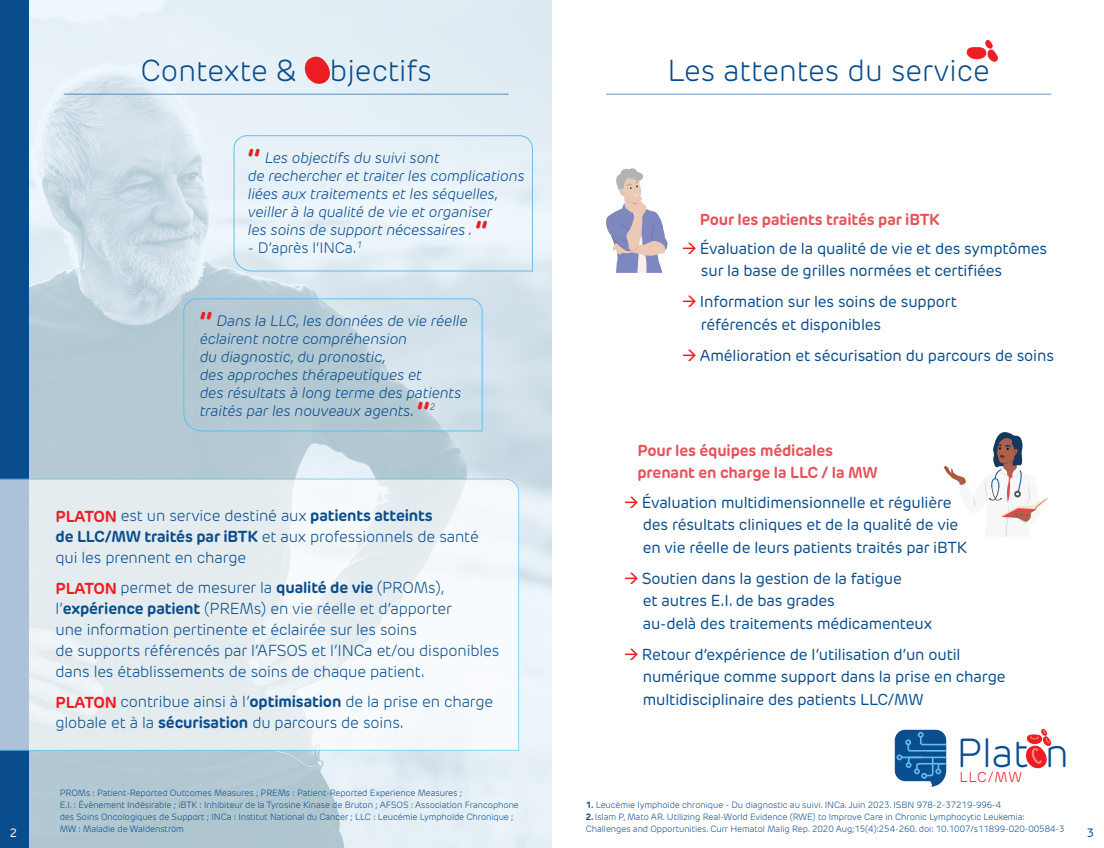
<style>
.page{position:relative;width:1104px;height:848px;background:#fff}
.page>*{position:absolute;margin:0;border:0;box-sizing:border-box;transform-origin:0 0}
.t1{font:300 40.05px "New Rubrik";color:#0b4e8f}
.t2{font:300 30px "New Rubrik";color:#094d8d}
.t3{font:15.75px/22.5px "New Rubrik";letter-spacing:-.01em;color:#094d8d}
.t4{font:300 15.75px/21px "New Rubrik";letter-spacing:-.01em;color:#094d8d}
.t5{font:700 15.75px/22.5px "New Rubrik";letter-spacing:-.01em;color:#e65358}
.t6{font:italic 300 15px/18px "New Rubrik";letter-spacing:-.01em;color:#094d8d}
.t7{font:300 15px "New Rubrik";letter-spacing:-.01em;color:#094d8d}
.t8{font:300 14.25px "New Rubrik";color:#ee1d23}
.t9{font:12px "New Rubrik";color:#fff}
.t10{font:12px "New Rubrik";color:#094d8d}
.t11{font:italic 300 9.15px "New Rubrik";color:#094d8d}
.t12{font:300 9px/12px "New Rubrik";letter-spacing:-.01em;color:#094d8d}
.s1{font-weight:800;font-style:normal;font-size:25.5px;color:#ee1d23}
.s2{font-weight:700;color:#ee1d23}
.s3{font-weight:700}
.s4{color:#ee1d23}
</style>
<div class="page">
<img style="left:29px;top:0;width:523px;height:848px">
<hr style="left:606px;top:94px;width:444px;height:1px;background:#094d8d">
<div style="left:0;top:0;width:29px;height:848px;background:#094d8d"></div>
<svg style="left:606px;top:168px;width:61px;height:105px"></svg>
<svg style="left:943px;top:432px;width:103px;height:105px"></svg>
<hr style="left:64px;top:94px;width:444px;height:1px;background:#094d8d">
<svg style="left:301px;top:53px;width:29px;height:34px"></svg>
<svg style="left:966px;top:40px;width:31px;height:22px"></svg>
<svg style="left:183px;top:298px;width:299px;height:134px;background:#bcd1db"></svg>
<svg style="left:233px;top:135px;width:300px;height:137px;background:#e4f0f7"></svg>
<svg style="left:0;top:478px;width:519px;height:273px"></svg>
<svg style="left:894px;top:730px;width:52px;height:57px;background:#3775ab"></svg>
<svg style="left:1025px;top:729px;width:25px;height:40px"></svg>
<h2 class="t2" style="left:140px;top:52px;width:293px">Contexte &amp; bjectifs</h2>
<h2 class="t2" style="left:667px;top:52px;width:324px">Les attentes du service</h2>
<h3 class="t6" style="left:248px;top:149px;width:278px"><span class="s1">‘‘</span> Les objectifs du suivi sont<br>de rechercher et traiter les complications liées aux traitements et les séquelles, veiller à la qualité de vie et organiser<br>les soins de support nécessaires . <span class="s1">‘‘</span></h3>
<h3 class="t7" style="left:248px;top:239px;width:115px">- D’après l’INCa.<sup>1</sup></h3>
<h3 class="t6" style="left:200px;top:311px;width:269px"><span class="s1">‘‘</span> Dans la LLC, les données de vie réelle éclairent notre compréhension<br>du diagnostic, du pronostic,<br>des approches thérapeutiques et<br>des résultats à long terme des patients traités par les nouveaux agents. <span class="s1">‘‘</span></h3>
<p class="t11" style="left:429px;top:402px;width:7px">2</p>
<h3 class="t4" style="left:56px;top:505px;width:424px"><span class="s2">PLATON</span> est un service destiné aux <span class="s3">patients atteints<br>de LLC/MW traités par iBTK</span> et aux professionnels de santé qui les prennent en charge</h3>
<p class="t4" style="left:56px;top:577px;width:445px"><span class="s2">PLATON</span> permet de mesurer la <span class="s3">qualité de vie</span> (PROMs), l’<span class="s3">expérience patient</span> (PREMs) en vie réelle et d’apporter<br>une information pertinente et éclairée sur les soins<br>de supports référencés par l’AFSOS et l’INCa et/ou disponibles dans les établissements de soins de chaque patient.</p>
<h3 class="t4" style="left:56px;top:691px;width:439px"><span class="s2">PLATON</span> contribue ainsi à l’<span class="s3">optimisation</span> de la prise en charge globale et à la <span class="s3">sécurisation</span> du parcours de soins.</h3>
<h3 class="t5" style="left:699px;top:208px;width:241px">Pour les patients traités par iBTK</h3>
<h3 class="t3" style="left:700px;top:237px;width:347px;text-indent:-19px"><span class="s4">→</span> Évaluation de la qualité de vie et des symptômes sur la base de grilles normées et certifiées</h3>
<h3 class="t3" style="left:700px;top:290px;width:257px;text-indent:-19px"><span class="s4">→</span> Information sur les soins de support référencés et disponibles</h3>
<h3 class="t3" style="left:681px;top:344px;width:373px"><span class="s4">→</span> Amélioration et sécurisation du parcours de soins</h3>
<h3 class="t5" style="left:637px;top:439px;width:242px">Pour les équipes médicales prenant en charge la LLC / la MW</h3>
<h3 class="t3" style="left:642px;top:491px;width:325px;text-indent:-19px"><span class="s4">→</span> Évaluation multidimensionnelle et régulière des résultats cliniques et de la qualité de vie en vie réelle de leurs patients traités par iBTK</h3>
<h3 class="t3" style="left:642px;top:567px;width:291px;text-indent:-19px"><span class="s4">→</span> Soutien dans la gestion de la fatigue<br>et autres E.I. de bas grades<br>au-delà des traitements médicamenteux</h3>
<h3 class="t3" style="left:642px;top:643px;width:364px;text-indent:-19px"><span class="s4">→</span> Retour d’expérience de l’utilisation d’un outil numérique comme support dans la prise en charge multidisciplinaire des patients LLC/MW</h3>
<h1 class="t1" style="left:956px;top:729px;width:114px">Plat n</h1>
<h3 class="t8" style="left:958px;top:768px;width:64px">LLC/MW</h3>
<p class="t12" style="left:60px;top:787px;width:460px">PROMs : Patient-Reported Outcomes Measures ; PREMs : Patient-Reported Experience Measures ;<br>E.I. : Évènement Indésirable ; iBTK : Inhibiteur de la Tyrosine Kinase de Bruton ; AFSOS : Association Francophone des Soins Oncologiques de Support ; INCa : Institut National du Cancer ; LLC : Leucémie Lymphoïde Chronique ; MW : Maladie de Waldenström</p>
<p class="t12" style="left:585px;top:799px;width:417px"><span class="s3">1.</span> Leucémie lymphoïde chronique - Du diagnostic au suivi. INCa. Juin 2023. ISBN 978-2-37219-996-4</p>
<p class="t12" style="left:585px;top:811px;width:480px"><span class="s3">2.</span> Islam P, Mato AR. Utilizing Real-World Evidence (RWE) to Improve Care in Chronic Lymphocytic Leukemia:<br>Challenges and Opportunities. Curr Hematol Malig Rep. 2020 Aug;15(4):254-260. doi: 10.1007/s11899-020-00584-3</p>
<h3 class="t9" style="left:10px;top:825px;width:9px">2</h3>
<h3 class="t10" style="left:1086px;top:825px;width:9px">3</h3>
</div>
